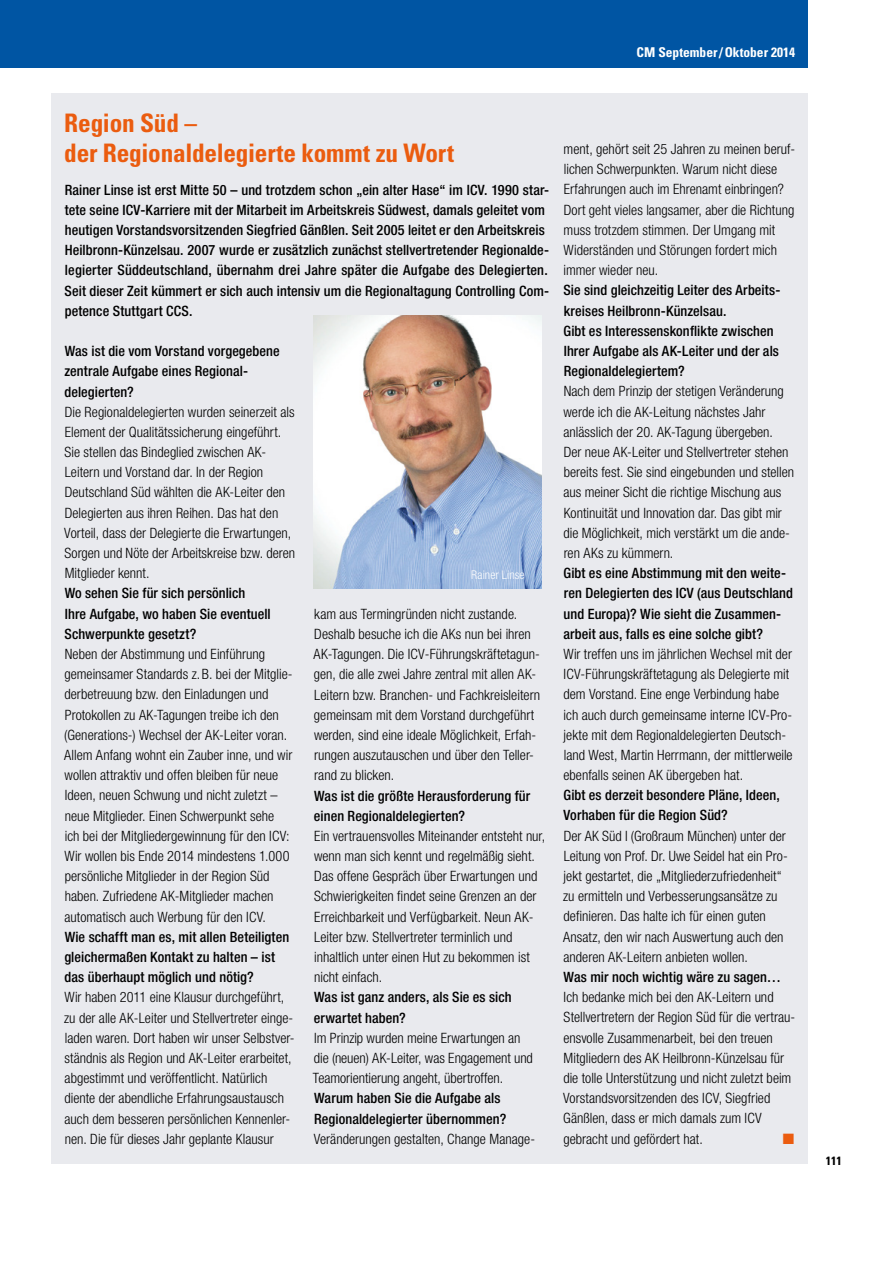
<style>
.page{position:relative;width:893px;height:1263px;background:#fff}
.page>*{position:absolute;margin:0;border:0;box-sizing:border-box;transform-origin:0 0}
.t1{font:700 condensed 25.5px/30px "Univers LT Std";letter-spacing:-.005em;color:#eb5c0f}
.t2{font:15px "Zapf Dingbats ITC";color:#eb5c0f}
.t3{font:300 condensed 14.25px/20.2px "Helvetica Neue LT Pro";color:#000}
.t4{font:500 condensed 14.25px/20.2px "Helvetica Neue LT Pro";letter-spacing:.005em;color:#000}
.t5{font:700 condensed 13.5px "Univers LT Std";color:#fff}
.t6{font:300 condensed 12px "Helvetica Neue LT Pro";letter-spacing:.005em;color:#fff}
.t7{font:700 condensed 12px "Univers LT Std";color:#000}
</style>
<div class="page">
<div style="left:0;top:0;width:808px;height:68px;background:#0055a3"></div>
<div style="left:51px;top:93px;width:757px;height:1071px;background:#e9eaee"></div>
<img style="left:313px;top:316px;width:228px;height:273px">
<p class="t5" style="left:637px;top:43px;width:160px">CM September/Oktober 2014</p>
<h1 class="t1" style="left:64px;top:108px;width:391px">Region Süd –<br>der Regionaldelegierte kommt zu Wort</h1>
<p class="t4" style="left:64px;top:179px;width:486px">Rainer Linse ist erst Mitte 50 – und trotzdem schon „ein alter Hase“ im ICV. 1990 star&shy;tete seine ICV-Karriere mit der Mitarbeit im Arbeitskreis Südwest, damals geleitet vom heutigen Vorstandsvorsitzenden Siegfried Gänßlen. Seit 2005 leitet er den Arbeitskreis Heilbronn-Künzelsau. 2007 wurde er zusätzlich zunächst stellvertretender Regionalde&shy;legierter Süddeutschland, übernahm drei Jahre später die Aufgabe des Delegierten.<br>Seit dieser Zeit kümmert er sich auch intensiv um die Regionaltagung Controlling Com&shy;petence Stuttgart CCS.</p>
<p class="t4" style="left:64px;top:341px;width:217px">Was ist die vom Vorstand vorgegebene zentrale Aufgabe eines Regional&shy;delegierten?</p>
<p class="t3" style="left:64px;top:401px;width:232px">Die Regionaldelegierten wurden seinerzeit als Element der Qualitätssicherung eingeführt.<br>Sie stellen das Bindeglied zwischen AK-Leitern und Vorstand dar. In der Region Deutschland Süd wählten die AK-Leiter den Delegierten aus ihren Reihen. Das hat den Vorteil, dass der Delegierte die Erwartungen, Sorgen und Nöte der Arbeitskreise bzw. deren Mitglieder kennt.</p>
<p class="t4" style="left:64px;top:583px;width:208px">Wo sehen Sie für sich persönlich<br>Ihre Aufgabe, wo haben Sie eventuell<br>Schwerpunkte gesetzt?</p>
<p class="t3" style="left:64px;top:644px;width:230px">Neben der Abstimmung und Einführung gemeinsamer Standards z. B. bei der Mitglie&shy;derbetreuung bzw. den Einladungen und Protokollen zu AK-Tagungen treibe ich den (Generations-) Wechsel der AK-Leiter voran.<br>Allem Anfang wohnt ein Zauber inne, und wir wollen attraktiv und offen bleiben für neue Ideen, neuen Schwung und nicht zuletzt – neue Mitglieder. Einen Schwerpunkt sehe<br>ich bei der Mitgliedergewinnung für den ICV:<br>Wir wollen bis Ende 2014 mindestens 1.000 persönliche Mitglieder in der Region Süd haben. Zufriedene AK-Mitglieder machen automatisch auch Werbung für den ICV.</p>
<p class="t4" style="left:64px;top:926px;width:226px">Wie schafft man es, mit allen Beteiligten gleichermaßen Kontakt zu halten – ist das überhaupt möglich und nötig?</p>
<p class="t3" style="left:64px;top:987px;width:232px">Wir haben 2011 eine Klausur durchgeführt, zu der alle AK-Leiter und Stellvertreter einge&shy;laden waren. Dort haben wir unser Selbstver&shy;ständnis als Region und AK-Leiter erarbeitet, abgestimmt und veröffentlicht. Natürlich diente der abendliche Erfahrungsaustausch auch dem besseren persönlichen Kennenler&shy;nen. Die für dieses Jahr geplante Klausur</p>
<p class="t6" style="left:471px;top:568px;width:55px">Rainer Linse</p>
<p class="t3" style="left:314px;top:603px;width:228px">kam aus Termingründen nicht zustande.<br>Deshalb besuche ich die AKs nun bei ihren AK-Tagungen. Die ICV-Führungskräftetagun&shy;gen, die alle zwei Jahre zentral mit allen AK-Leitern bzw. Branchen- und Fachkreisleitern gemeinsam mit dem Vorstand durchgeführt werden, sind eine ideale Möglichkeit, Erfah&shy;rungen auszutauschen und über den Teller&shy;rand zu blicken.</p>
<p class="t4" style="left:314px;top:785px;width:218px">Was ist die größte Herausforderung für einen Regionaldelegierten?</p>
<p class="t3" style="left:314px;top:826px;width:233px">Ein vertrauensvolles Miteinander entsteht nur, wenn man sich kennt und regelmäßig sieht.<br>Das offene Gespräch über Erwartungen und Schwierigkeiten findet seine Grenzen an der Erreichbarkeit und Verfügbarkeit. Neun AK-Leiter bzw. Stellvertreter terminlich und inhaltlich unter einen Hut zu bekommen ist nicht einfach.</p>
<p class="t4" style="left:314px;top:987px;width:199px">Was ist ganz anders, als Sie es sich erwartet haben?</p>
<p class="t3" style="left:313px;top:1027px;width:222px">Im Prinzip wurden meine Erwartungen an die (neuen) AK-Leiter, was Engagement und<br>Teamorientierung angeht, übertroffen.</p>
<p class="t4" style="left:314px;top:1088px;width:194px">Warum haben Sie die Aufgabe als<br>Regionaldelegierter übernommen?</p>
<p class="t3" style="left:314px;top:1128px;width:223px">Veränderungen gestalten, Change Manage-</p>
<p class="t3" style="left:564px;top:139px;width:233px">ment, gehört seit 25 Jahren zu meinen beruf&shy;lichen Schwerpunkten. Warum nicht diese Erfahrungen auch im Ehrenamt einbringen?<br>Dort geht vieles langsamer, aber die Richtung muss trotzdem stimmen. Der Umgang mit Widerständen und Störungen fordert mich immer wieder neu.</p>
<p class="t4" style="left:563px;top:280px;width:218px">Sie sind gleichzeitig Leiter des Arbeits&shy;kreises Heilbronn-Künzelsau.<br>Gibt es Interessenskonflikte zwischen Ihrer Aufgabe als AK-Leiter und der als Regionaldelegiertem?</p>
<p class="t3" style="left:563px;top:381px;width:232px">Nach dem Prinzip der stetigen Veränderung werde ich die AK-Leitung nächstes Jahr anlässlich der 20. AK-Tagung übergeben.<br>Der neue AK-Leiter und Stellvertreter stehen bereits fest. Sie sind eingebunden und stellen aus meiner Sicht die richtige Mischung aus Kontinuität und Innovation dar. Das gibt mir die Möglichkeit, mich verstärkt um die ande&shy;ren AKs zu kümmern.</p>
<p class="t4" style="left:563px;top:563px;width:231px">Gibt es eine Abstimmung mit den weite&shy;ren Delegierten des ICV (aus Deutschland und Europa)? Wie sieht die Zusammen&shy;arbeit aus, falls es eine solche gibt?</p>
<p class="t3" style="left:563px;top:644px;width:231px">Wir treffen uns im jährlichen Wechsel mit der ICV-Führungskräftetagung als Delegierte mit dem Vorstand. Eine enge Verbindung habe ich auch durch gemeinsame interne ICV-Pro&shy;jekte mit dem Regionaldelegierten Deutsch&shy;land West, Martin Herrmann, der mittlerweile ebenfalls seinen AK übergeben hat.</p>
<p class="t4" style="left:563px;top:785px;width:218px">Gibt es derzeit besondere Pläne, Ideen,<br>Vorhaben für die Region Süd?</p>
<p class="t3" style="left:563px;top:825px;width:226px">Der AK Süd I (Großraum München) unter der Leitung von Prof. Dr. Uwe Seidel hat ein Pro&shy;jekt gestartet, die „Mitgliederzufriedenheit“ zu ermitteln und Verbesserungsansätze zu definieren. Das halte ich für einen guten Ansatz, den wir nach Auswertung auch den anderen AK-Leitern anbieten wollen.</p>
<p class="t4" style="left:564px;top:967px;width:219px">Was mir noch wichtig wäre zu sagen…</p>
<p class="t3" style="left:563px;top:987px;width:234px">Ich bedanke mich bei den AK-Leitern und Stellvertretern der Region Süd für die vertrau&shy;ensvolle Zusammenarbeit, bei den treuen Mitgliedern des AK Heilbronn-Künzelsau für die tolle Unterstützung und nicht zuletzt beim Vorstandsvorsitzenden des ICV, Siegfried Gänßlen, dass er mich damals zum ICV gebracht und gefördert hat.</p>
<p class="t2" style="left:783px;top:1132px;width:13px">■</p>
<p class="t7" style="left:826px;top:1154px;width:17px">111</p>
</div>
